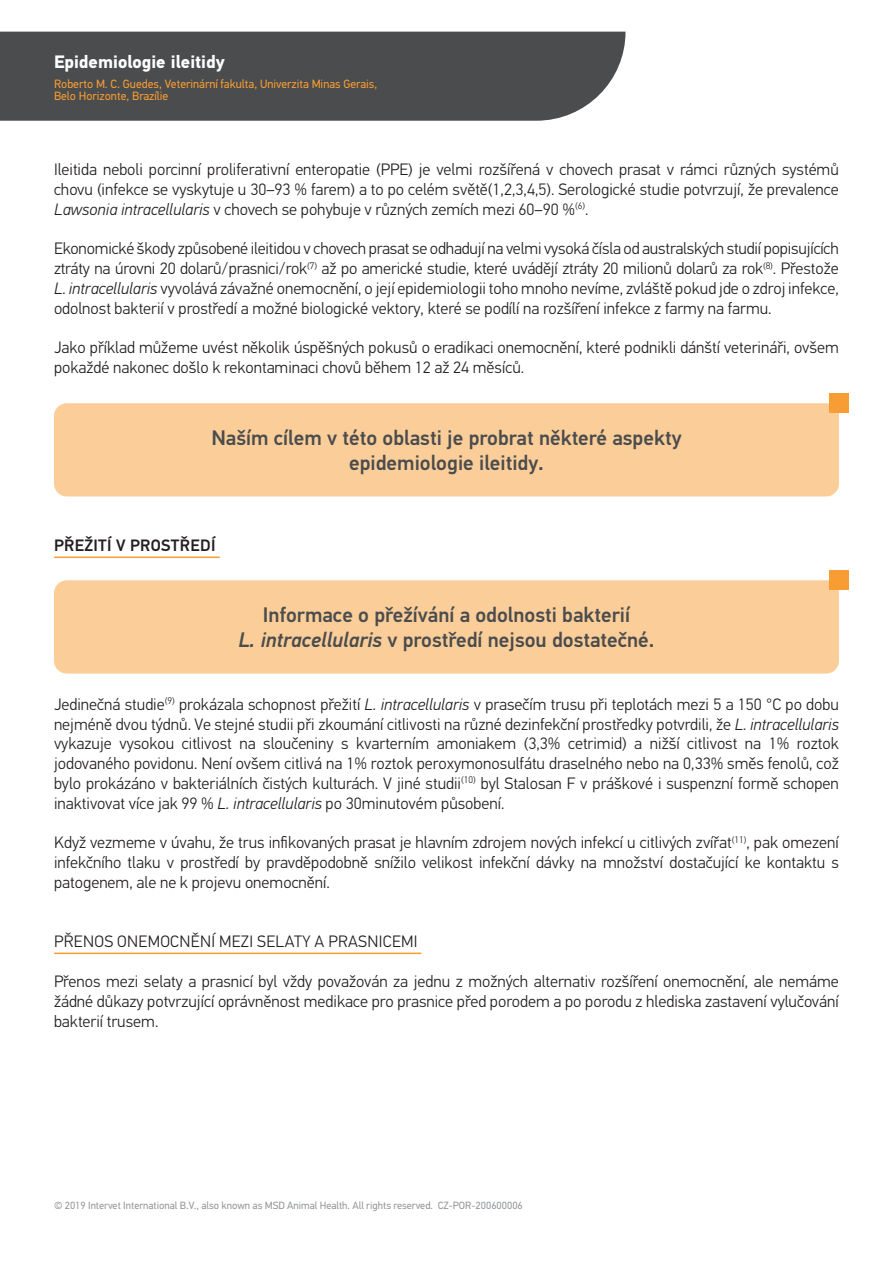
<style>
.page{position:relative;width:893px;height:1263px;background:#fff}
.page>*{position:absolute;margin:0;border:0;box-sizing:border-box;transform-origin:0 0}
.t1{font:500 21px/25.2px "PF Din Text Pro";color:#4b4c4d;text-align:center}
.t2{font:700 18px "PF Din Text Pro";color:#fff}
.t3{font:300 16.5px/19.8px "PF Din Text Pro";color:#231f20;text-align:justify}
.t4{font:300 16.5px "PF Din Text Pro";letter-spacing:.02em;color:#231f20}
.t5{font:500 16.5px "PF Din Text Pro";letter-spacing:.02em;color:#231f20}
.t6{font:12px/12px "PF Din Text Pro";color:#f89d33}
.t7{font:10.5px "PF Din Text Pro";color:#939598}
.s1{font-style:italic}
</style>
<div class="page">
<hr style="left:54px;top:556px;width:166px;height:2px;background:#f89d33">
<hr style="left:54px;top:952px;width:367px;height:2px;background:#f89d33">
<div style="left:0;top:32px;width:625px;height:89px;background:#4b4c4d"></div>
<div style="left:54px;top:403px;width:785px;height:93px;background:#fbce99"></div>
<div style="left:54px;top:580px;width:785px;height:93px;background:#fbce99"></div>
<div style="left:829px;top:393px;width:20px;height:20px;background:#f89d33"></div>
<div style="left:829px;top:570px;width:20px;height:20px;background:#f89d33"></div>
<p class="t2" style="left:54px;top:50px;width:172px">Epidemiologie ileitidy</p>
<p class="t6" style="left:54px;top:78px;width:325px">Roberto M. C. Guedes, Veterinární fakulta, Univerzita Minas Gerais,<br>Belo Horizonte, Brazílie</p>
<p class="t3" style="left:54px;top:160px;width:786px">Ileitida neboli porcinní proliferativní enteropatie (PPE) je velmi rozšířená v chovech prasat v rámci různých systémů chovu (infekce se vyskytuje u 30–93 % farem) a to po celém světě(1,2,3,4,5). Serologické studie potvrzují, že prevalence <span class="s1">Lawsonia intracellularis</span> v chovech se pohybuje v různých zemích mezi 60–90 %<sup>(6)</sup>.</p>
<p class="t3" style="left:54px;top:239px;width:786px">Ekonomické škody způsobené ileitidou v chovech prasat se odhadují na velmi vysoká čísla od australských studií popisujících ztráty na úrovni 20 dolarů/prasnici/rok<sup>(7)</sup> až po americké studie, které uvádějí ztráty 20 milionů dolarů za rok<sup>(8)</sup>. Přestože <span class="s1">L. intracellularis</span> vyvolává závažné onemocnění, o její epidemiologii toho mnoho nevíme, zvláště pokud jde o zdroj infekce, odolnost bakterií v prostředí a možné biologické vektory, které se podílí na rozšíření infekce z farmy na farmu.</p>
<p class="t3" style="left:54px;top:338px;width:786px">Jako příklad můžeme uvést několik úspěšných pokusů o eradikaci onemocnění, které podnikli dánští veterináři, ovšem pokaždé nakonec došlo k rekontaminaci chovů během 12 až 24 měsíců.</p>
<p class="t1" style="left:211px;top:426px;width:472px">Naším cílem v této oblasti je probrat některé aspekty epidemiologie ileitidy.</p>
<p class="t5" style="left:54px;top:536px;width:163px">PŘEŽITÍ V PROSTŘEDÍ</p>
<p class="t1" style="left:238px;top:603px;width:418px">Informace o přežívání a odolnosti bakterií<br><span class="s1">L. intracellularis</span> v prostředí nejsou dostatečné.</p>
<p class="t3" style="left:54px;top:694px;width:786px">Jedinečná studie<sup>(9)</sup> prokázala schopnost přežití <span class="s1">L. intracellularis</span> v prasečím trusu při teplotách mezi 5 a 150 °C po dobu nejméně dvou týdnů. Ve stejné studii při zkoumání citlivosti na různé dezinfekční prostředky potvrdili, že <span class="s1">L. intracellularis </span>vykazuje vysokou citlivost na sloučeniny s kvarterním amoniakem (3,3% cetrimid) a nižší citlivost na 1% roztok jodovaného povidonu. Není ovšem citlivá na 1% roztok peroxymonosulfátu draselného nebo na 0,33% směs fenolů, což bylo prokázáno v bakteriálních čistých kulturách. V jiné studii<sup>(10)</sup> byl Stalosan F v práškové i suspenzní formě schopen inaktivovat více jak 99 % <span class="s1">L. intracellularis</span> po 30minutovém působení.</p>
<p class="t3" style="left:54px;top:833px;width:786px">Když vezmeme v úvahu, že trus infikovaných prasat je hlavním zdrojem nových infekcí u citlivých zvířat<sup>(11)</sup>, pak omezení infekčního tlaku v prostředí by pravděpodobně snížilo velikost infekční dávky na množství dostačující ke kontaktu s patogenem, ale ne k projevu onemocnění.</p>
<p class="t4" style="left:54px;top:932px;width:365px">PŘENOS ONEMOCNĚNÍ MEZI SELATY A PRASNICEMI</p>
<p class="t3" style="left:54px;top:972px;width:786px">Přenos mezi selaty a prasnicí byl vždy považován za jednu z možných alternativ rozšíření onemocnění, ale nemáme žádné důkazy potvrzující oprávněnost medikace pro prasnice před porodem a po porodu z hlediska zastavení vylučování bakterií trusem.</p>
<p class="t7" style="left:54px;top:1199px;width:470px">© 2019 Intervet International B.V., also known as MSD Animal Health. All rights reserved. CZ-POR-200600006</p>
</div>
